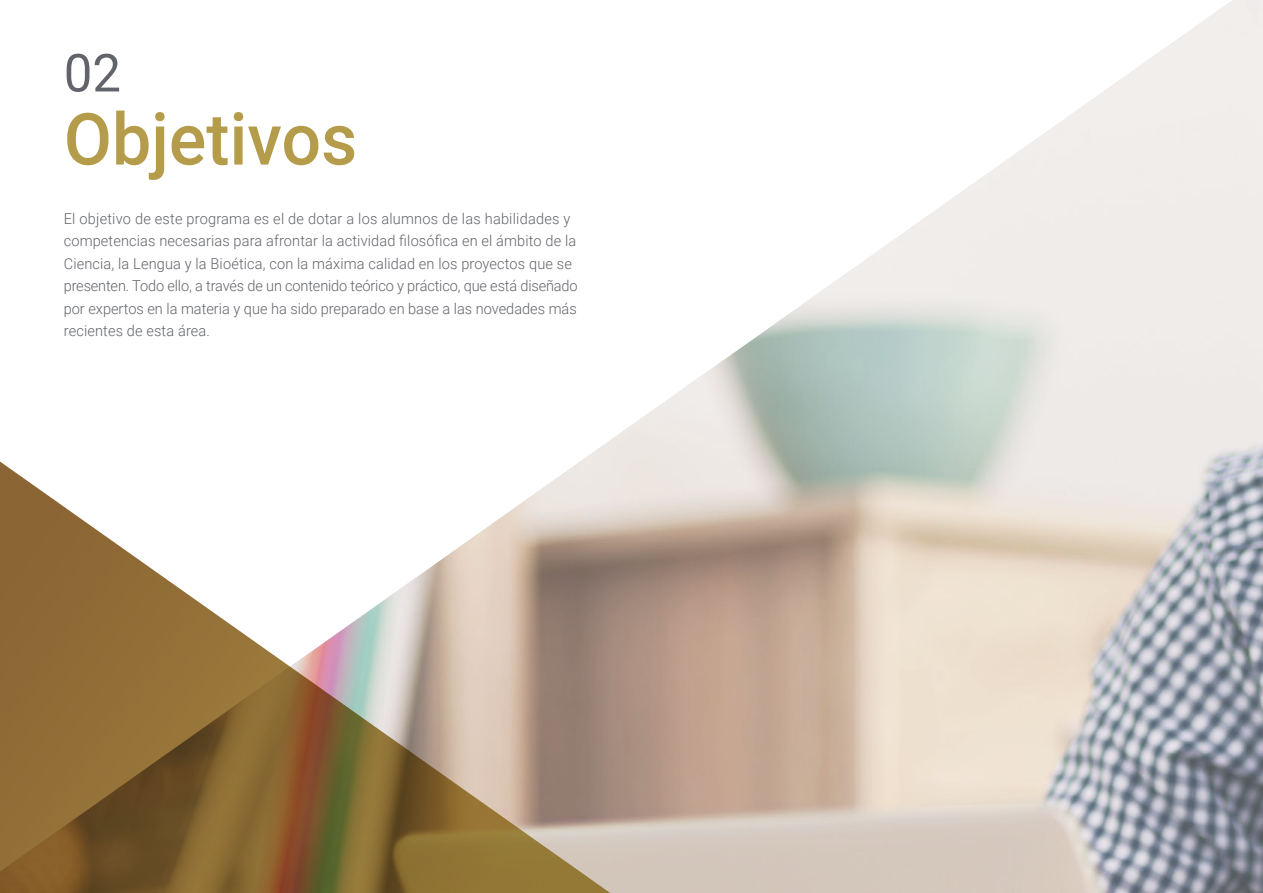
<style>
.page{position:relative;width:1263px;height:893px;background:#fff}
.page>*{position:absolute;margin:0;border:0;box-sizing:border-box;transform-origin:0 0}
.t1{font:500 72px "Roboto";color:#b49c4b}
.t2{font:52.5px "Roboto";color:#61646a}
.t3{font:300 15px/22.5px "Roboto";letter-spacing:.01em;color:#61646a}
</style>
<div class="page">
<img style="left:602px;top:0;width:661px;height:893px">
<svg style="left:0;top:446px;width:640px;height:447px"></svg>
<h2 class="t2" style="left:64px;top:36px;width:59px">02</h2>
<h1 class="t1" style="left:64px;top:89px;width:295px">Objetivos</h1>
<p class="t3" style="left:64px;top:207px;width:515px">El objetivo de este programa es el de dotar a los alumnos de las habilidades y competencias necesarias para afrontar la actividad filosófica en el ámbito de la Ciencia, la Lengua y la Bioética, con la máxima calidad en los proyectos que se presenten. Todo ello, a través de un contenido teórico y práctico, que está diseñado por expertos en la materia y que ha sido preparado en base a las novedades más recientes de esta área.</p>
</div>
